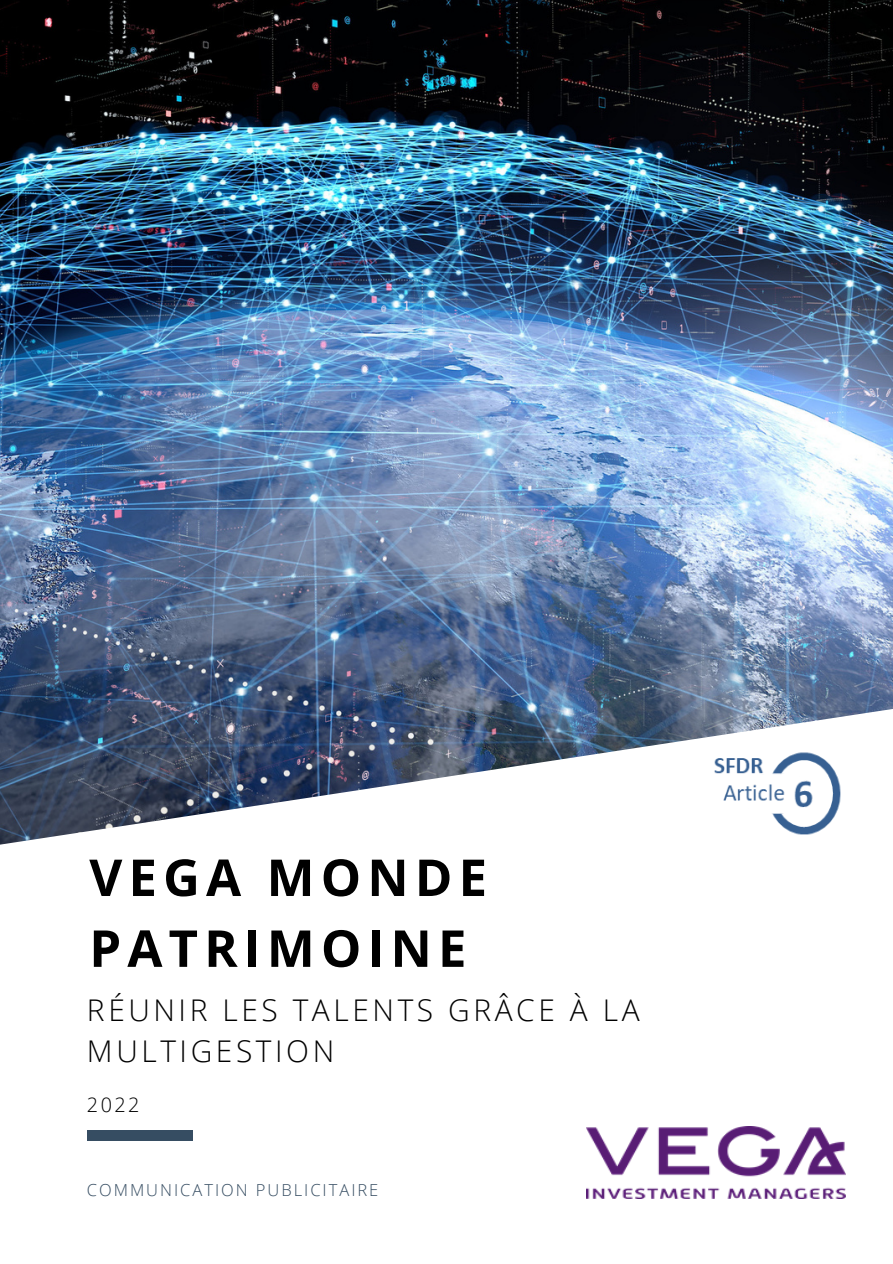
<style>
.page{position:relative;width:893px;height:1264px;background:#fff}
.page>*{position:absolute;margin:0;border:0;box-sizing:border-box;transform-origin:0 0}
.t1{font:700 50.85px/70.8px "Open Sans";letter-spacing:.12em;color:#000}
.t2{font:300 29.85px/41.5px "Open Sans";letter-spacing:.12em;color:#000}
.t3{font:300 19.8px "Open Sans";color:#000}
.t4{font:300 16.5px "Open Sans";letter-spacing:.12em;color:#364d62}
</style>
<div class="page">
<div style="left:87px;top:1130px;width:106px;height:10px;background:#364d62"></div>
<img style="left:586px;top:1126px;width:259px;height:72px">
<img style="left:0;top:0;width:892px;height:845px">
<img style="left:699px;top:744px;width:145px;height:96px">
<h1 class="t1" style="left:89px;top:840px;width:399px">VEGA MONDE<br>PATRIMOINE</h1>
<p class="t2" style="left:87px;top:988px;width:554px">RÉUNIR LES TALENTS GRÂCE À LA<br>MULTIGESTION</p>
<p class="t3" style="left:87px;top:1091px;width:54px">2022</p>
<p class="t4" style="left:87px;top:1178px;width:293px">COMMUNICATION PUBLICITAIRE</p>
</div>
